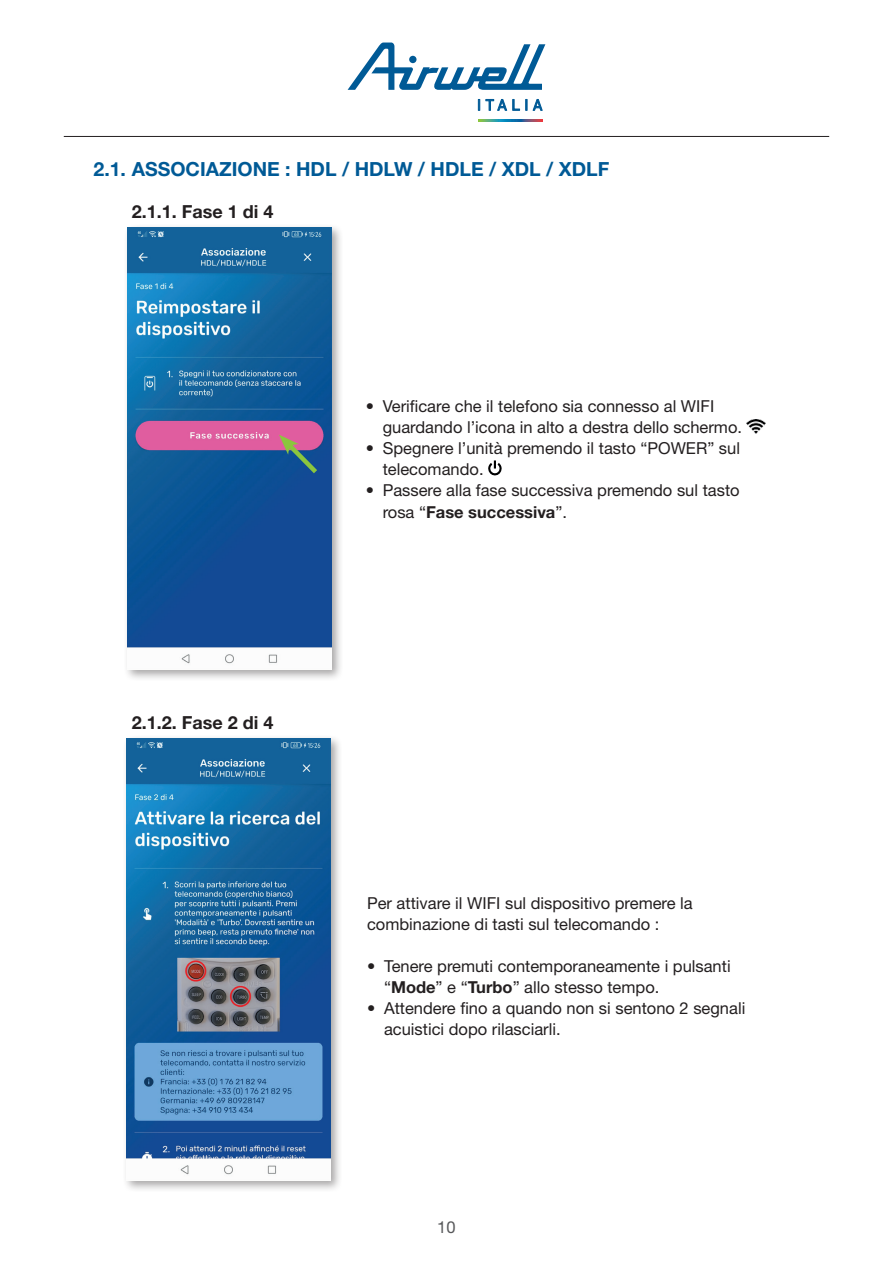
<style>
.page{position:relative;width:893px;height:1263px;background:#fff}
.page>*{position:absolute;margin:0;border:0;box-sizing:border-box;transform-origin:0 0}
.t1{font:700 19.5px "Helvetica Neue LT Std";color:#005a96}
.t2{font:700 18px "Helvetica Neue LT Std";color:#231f20}
.t3{font:16.5px/21px "Helvetica Neue LT Std";color:#231f20}
.t4{font:16.5px "Helvetica Neue LT Std";color:#57585a}
.s1{font-weight:700}
</style>
<div class="page">
<svg style="left:348px;top:43px;width:197px;height:47px"></svg>
<div style="left:409px;top:56px;width:7px;height:7px;background:#005a96;border-radius:50%"></div>
<svg style="left:478px;top:99px;width:2px;height:11px"></svg>
<svg style="left:486px;top:99px;width:21px;height:12px"></svg>
<svg style="left:513px;top:99px;width:7px;height:11px"></svg>
<svg style="left:533px;top:99px;width:9px;height:12px"></svg>
<svg style="left:478px;top:119px;width:64px;height:2px"></svg>
<hr style="left:64px;top:136px;width:765px;height:1px;background:#231f20">
<img style="left:747px;top:420px;width:18px;height:13px">
<svg style="left:488px;top:460px;width:14px;height:15px"></svg>
<div style="left:124px;top:223px;width:220px;height:459px;background:#231f20;opacity:.4"></div>
<img style="left:128px;top:227px;width:204px;height:443px">
<div style="left:122px;top:734px;width:221px;height:459px;background:#231f20;opacity:.4"></div>
<img style="left:126px;top:738px;width:204px;height:443px">
<svg style="left:279px;top:435px;width:43px;height:43px;background:#58638a"></svg>
<p class="t1" style="left:94px;top:156px;width:517px">2.1. ASSOCIAZIONE : HDL / HDLW / HDLE / XDL / XDLF</p>
<p class="t2" style="left:132px;top:200px;width:143px">2.1.1. Fase 1 di 4</p>
<p class="t2" style="left:132px;top:711px;width:143px">2.1.2. Fase 2 di 4</p>
<p class="t3" style="left:383px;top:396px;width:361px;text-indent:-17px">• Verificare che il telefono sia connesso al WIFI guardando l’icona in alto a destra dello schermo.</p>
<p class="t3" style="left:383px;top:438px;width:359px;text-indent:-17px">• Spegnere l’unità premendo il tasto “POWER” sul telecomando.</p>
<p class="t3" style="left:383px;top:480px;width:358px;text-indent:-17px">• Passere alla fase successiva premendo sul tasto rosa “<span class="s1">Fase successiva</span>”.</p>
<p class="t3" style="left:367px;top:892px;width:327px">Per attivare il WIFI sul dispositivo premere la combinazione di tasti sul telecomando :</p>
<p class="t3" style="left:384px;top:955px;width:348px;text-indent:-17px">• Tenere premuti contemporaneamente i pulsanti “<span class="s1">Mode</span>” e “<span class="s1">Turbo</span>” allo stesso tempo.</p>
<p class="t3" style="left:384px;top:997px;width:363px;text-indent:-17px">• Attendere fino a quando non si sentono 2 segnali acuistici dopo rilasciarli.</p>
<p class="t4" style="left:437px;top:1217px;width:20px">10</p>
</div>
